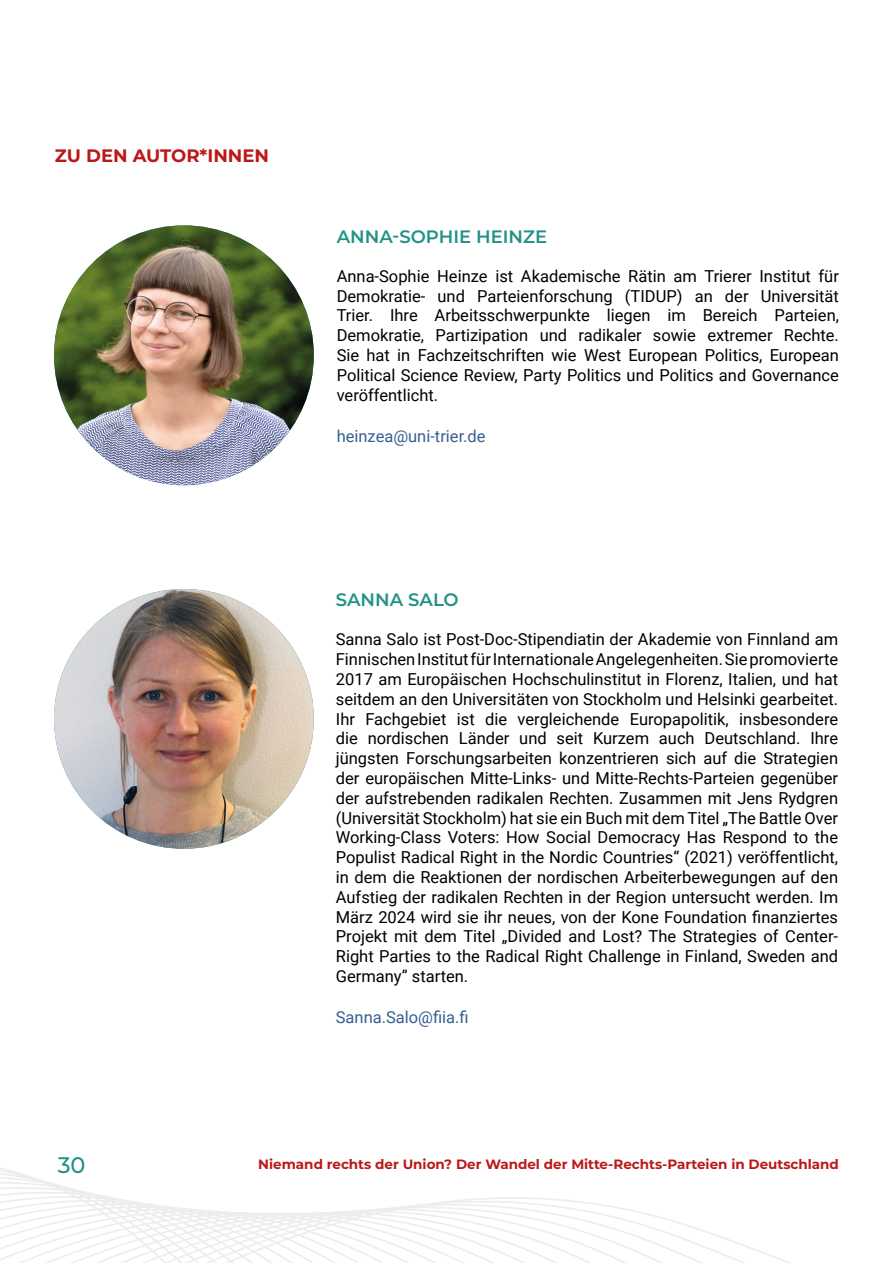
<style>
.page{position:relative;width:893px;height:1263px;background:#fff}
.page>*{position:absolute;margin:0;border:0;box-sizing:border-box;transform-origin:0 0}
.t1{font:500 22.5px "Montserrat";color:#239286}
.t2{font:600 18px "Montserrat";color:#239286}
.t3{font:700 18px "Montserrat";color:#bb1818}
.t4{font:16.5px/19.8px "Roboto";color:#000;text-align:justify}
.t5{font:16.5px "Roboto";color:#365f91}
.t6{font:700 13.5px "Montserrat";color:#bb1818}
</style>
<div class="page">
<svg style="left:0;top:1167px;width:790px;height:96px"></svg>
<img style="left:54px;top:589px;width:260px;height:260px;border-radius:130px">
<img style="left:54px;top:225px;width:260px;height:260px;border-radius:130px">
<p class="t3" style="left:55px;top:143px;width:216px">ZU DEN AUTOR*INNEN</p>
<p class="t2" style="left:337px;top:224px;width:212px">ANNA-SOPHIE HEINZE</p>
<p class="t4" style="left:337px;top:265px;width:504px">Anna-Sophie Heinze ist Akademische Rätin am Trierer Institut für Demokratie- und Parteienforschung (TIDUP) an der Universität Trier. Ihre Arbeitsschwerpunkte liegen im Bereich Parteien, Demokratie, Partizipation und radikaler sowie extremer Rechte.<br>Sie hat in Fachzeitschriften wie West European Politics, European Political Science Review, Party Politics und Politics and Governance veröffentlicht.</p>
<p class="t5" style="left:337px;top:424px;width:150px">heinzea@uni-trier.de</p>
<p class="t2" style="left:336px;top:587px;width:124px">SANNA SALO</p>
<p class="t4" style="left:336px;top:629px;width:504px">Sanna Salo ist Post-Doc-Stipendiatin der Akademie von Finnland am Finnischen Institut für Internationale Angelegenheiten. Sie promovierte 2017 am Europäischen Hochschulinstitut in Florenz, Italien, und hat seitdem an den Universitäten von Stockholm und Helsinki gearbeitet.<br>Ihr Fachgebiet ist die vergleichende Europapolitik, insbesondere die nordischen Länder und seit Kurzem auch Deutschland. Ihre jüngsten Forschungsarbeiten konzentrieren sich auf die Strategien der europäischen Mitte-Links- und Mitte-Rechts-Parteien gegenüber der aufstrebenden radikalen Rechten. Zusammen mit Jens Rydgren (Universität Stockholm) hat sie ein Buch mit dem Titel „The Battle Over Working-Class Voters: How Social Democracy Has Respond to the Populist Radical Right in the Nordic Countries“ (2021) veröffentlicht, in dem die Reaktionen der nordischen Arbeiterbewegungen auf den Aufstieg der radikalen Rechten in der Region untersucht werden. Im März 2024 wird sie ihr neues, von der Kone Foundation finanziertes Projekt mit dem Titel „Divided and Lost? The Strategies of Center-Right Parties to the Radical Right Challenge in Finland, Sweden and Germany” starten.</p>
<p class="t5" style="left:336px;top:1005px;width:134px">Sanna.Salo@fiia.fi</p>
<h1 class="t1" style="left:58px;top:1149px;width:29px">30</h1>
<p class="t6" style="left:258px;top:1155px;width:582px">Niemand rechts der Union? Der Wandel der Mitte-Rechts-Parteien in Deutschland</p>
</div>
